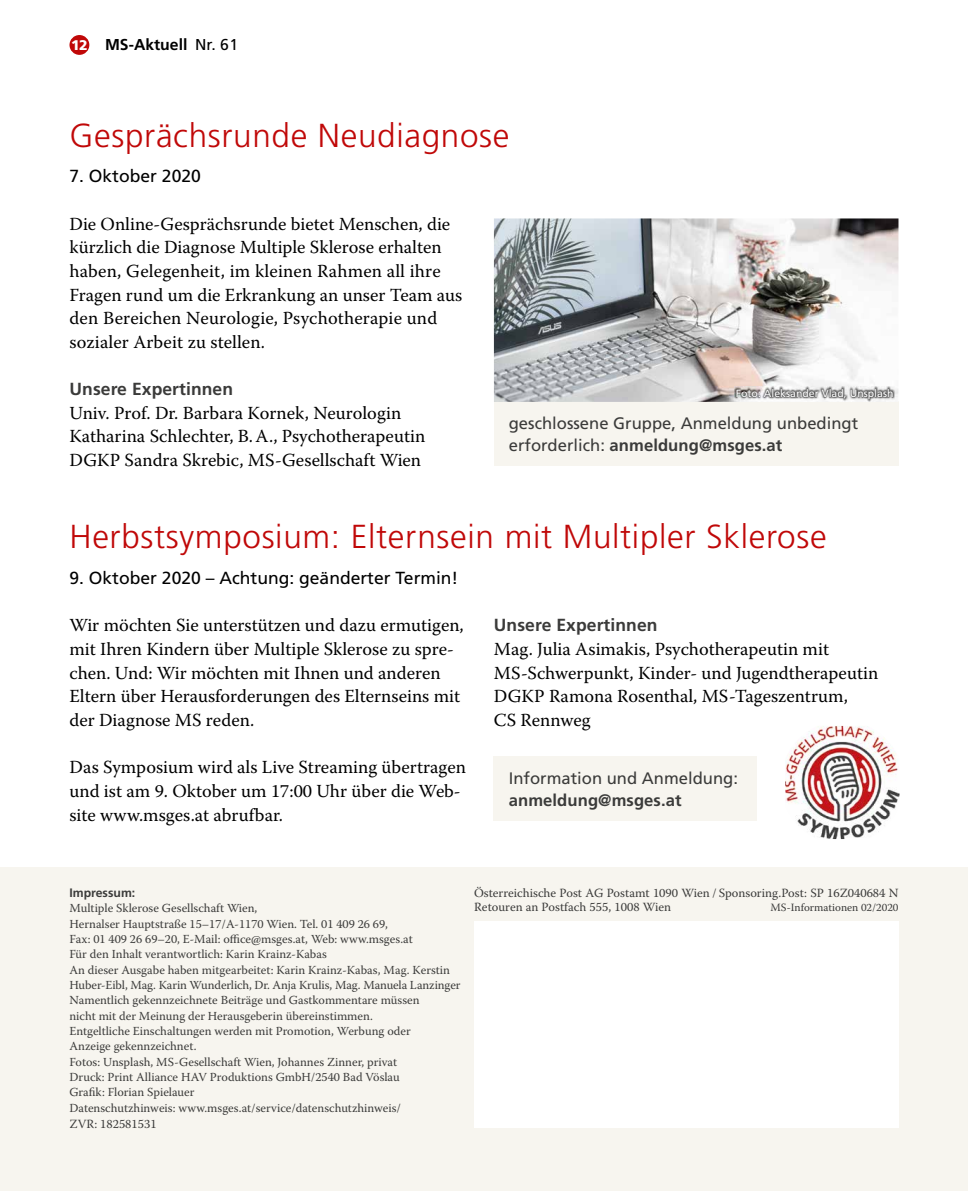
<style>
.page{position:relative;width:968px;height:1191px;background:#fff}
.page>*{position:absolute;margin:0;border:0;box-sizing:border-box;transform-origin:0 0}
.t1{font:300 33.25px "Frutiger LT Std";letter-spacing:.02em;color:#c00808}
.t2{font:18.38px/23.6px "Warnock Pro";color:#000}
.t3{font:17.5px "Frutiger LT Std";color:#000}
.t4{font:700 17.5px "Frutiger LT Std";letter-spacing:.005em;color:#3b3b3a}
.t5{font:16.62px "Frutiger";color:#3b3b3a}
.t6{font:700 16.62px "Frutiger LT Std";letter-spacing:.005em;color:#3b3b3a}
.t7{font:700 15.75px "Frutiger LT Std";color:#000}
.t8{font:12.6px/14px "Warnock Pro";color:#3b3b3a}
.t9{font:12.25px/15.4px "Warnock Pro";color:#3b3b3a}
.t10{font:700 12.25px "Frutiger LT Std";color:#3b3b3a}
.t11{font:11.03px "Warnock Pro";color:#3b3b3a}
.t12{font:10.5px "Frutiger";color:#fff}
.s1{font-weight:900;font-size:14px;color:#fff}
.s2{font-weight:400}
.s3{font-family:"Frutiger";font-weight:400}
</style>
<div class="page">
<div style="left:69px;top:35px;width:20px;height:20px;background:#c00808;border-radius:50%"></div>
<div style="left:0;top:867px;width:967px;height:324px;background:#f7f5ef"></div>
<div style="left:474px;top:920px;width:424px;height:207px;background:#fff"></div>
<div style="left:494px;top:402px;width:404px;height:64px;background:#f7f5ef"></div>
<div style="left:494px;top:756px;width:262px;height:64px;background:#f7f5ef"></div>
<img style="left:785px;top:726px;width:114px;height:113px">
<img style="left:494px;top:218px;width:404px;height:184px">
<img style="left:734px;top:387px;width:160px;height:14px">
<p class="t7" style="left:71px;top:35px;width:168px"><span class="s1">12</span> MS-Aktuell <span class="s2">Nr. 61</span></p>
<h1 class="t1" style="left:69px;top:116px;width:441px">Gesprächsrunde Neudiagnose</h1>
<p class="t3" style="left:69px;top:166px;width:133px">7. Oktober 2020</p>
<p class="t2" style="left:69px;top:211px;width:394px">Die Online-Gesprächsrunde bietet Menschen, die kürzlich die Diagnose Multiple Sklerose erhalten haben, Gelegenheit, im kleinen Rahmen all ihre Fragen rund um die Erkrankung an unser Team aus den Bereichen Neurologie, Psychotherapie und sozialer Arbeit zu stellen.</p>
<p class="t4" style="left:69px;top:379px;width:165px">Unsere Expertinnen</p>
<p class="t2" style="left:69px;top:400px;width:357px">Univ. Prof. Dr. Barbara Kornek, Neurologin<br>Katharina Schlechter, B. A., Psychotherapeutin<br>DGKP Sandra Skrebic, MS-Gesellschaft Wien</p>
<p class="t12" style="left:735px;top:387px;width:159px">Foto: Aleksander Vlad, Unsplash</p>
<p class="t5" style="left:508px;top:414px;width:351px">geschlossene Gruppe, Anmeldung unbedingt</p>
<p class="t6" style="left:508px;top:435px;width:275px"><span class="s3">erforderlich:</span> anmeldung@msges.at</p>
<h1 class="t1" style="left:69px;top:518px;width:758px">Herbstsymposium: Elternsein mit Multipler Sklerose</h1>
<p class="t3" style="left:69px;top:568px;width:390px">9. Oktober 2020 – Achtung: geänderter Termin!</p>
<p class="t2" style="left:69px;top:613px;width:396px">Wir möchten Sie unterstützen und dazu ermutigen, mit Ihren Kindern über Multiple Sklerose zu spre&shy;chen. Und: Wir möchten mit Ihnen und anderen Eltern über Herausforderungen des Elternseins mit der Diagnose MS reden.</p>
<p class="t2" style="left:69px;top:755px;width:398px">Das Symposium wird als Live Streaming übertragen und ist am 9. Oktober um 17:00 Uhr über die Web&shy;site www.msges.at abrufbar.</p>
<p class="t4" style="left:494px;top:615px;width:165px">Unsere Expertinnen</p>
<p class="t2" style="left:494px;top:637px;width:386px">Mag. Julia Asimakis, Psychotherapeutin mit MS-Schwerpunkt, Kinder- und Jugendtherapeutin DGKP Ramona Rosenthal, MS-Tageszentrum,<br>CS Rennweg</p>
<p class="t5" style="left:508px;top:768px;width:231px">Information und Anmeldung:</p>
<p class="t6" style="left:508px;top:790px;width:174px">anmeldung@msges.at</p>
<p class="t10" style="left:69px;top:885px;width:67px">Impressum:</p>
<p class="t9" style="left:69px;top:900px;width:392px">Multiple Sklerose Gesellschaft Wien,<br>Hernalser Hauptstraße 15–17/A-1170 Wien. Tel. 01 409 26 69,<br>Fax: 01 409 26 69–20, E-Mail: office@msges.at, Web: www.msges.at<br>Für den Inhalt verantwortlich: Karin Krainz-Kabas<br>An dieser Ausgabe haben mitgearbeitet: Karin Krainz-Kabas, Mag. Kerstin Huber-Eibl, Mag. Karin Wunderlich, Dr. Anja Krulis, Mag. Manuela Lanzinger Namentlich gekennzeichnete Beiträge und Gastkommentare müssen<br>nicht mit der Meinung der Herausgeberin übereinstimmen.<br>Entgeltliche Einschaltungen werden mit Promotion, Werbung oder<br>Anzeige gekennzeichnet.<br>Fotos: Unsplash, MS-Gesellschaft Wien, Johannes Zinner, privat<br>Druck: Print Alliance HAV Produktions GmbH/2540 Bad Vöslau<br>Grafik: Florian Spielauer<br>Datenschutzhinweis: www.msges.at/service/datenschutzhinweis/</p>
<p class="t8" style="left:69px;top:1116px;width:89px">ZVR: 182581531</p>
<p class="t8" style="left:474px;top:885px;width:426px">Österreichische Post AG Postamt 1090 Wien / Sponsoring.Post: SP 16Z040684 N<br>Retouren an Postfach 555, 1008 Wien</p>
<p class="t11" style="left:770px;top:900px;width:130px">MS-Informationen 02/2020</p>
</div>
